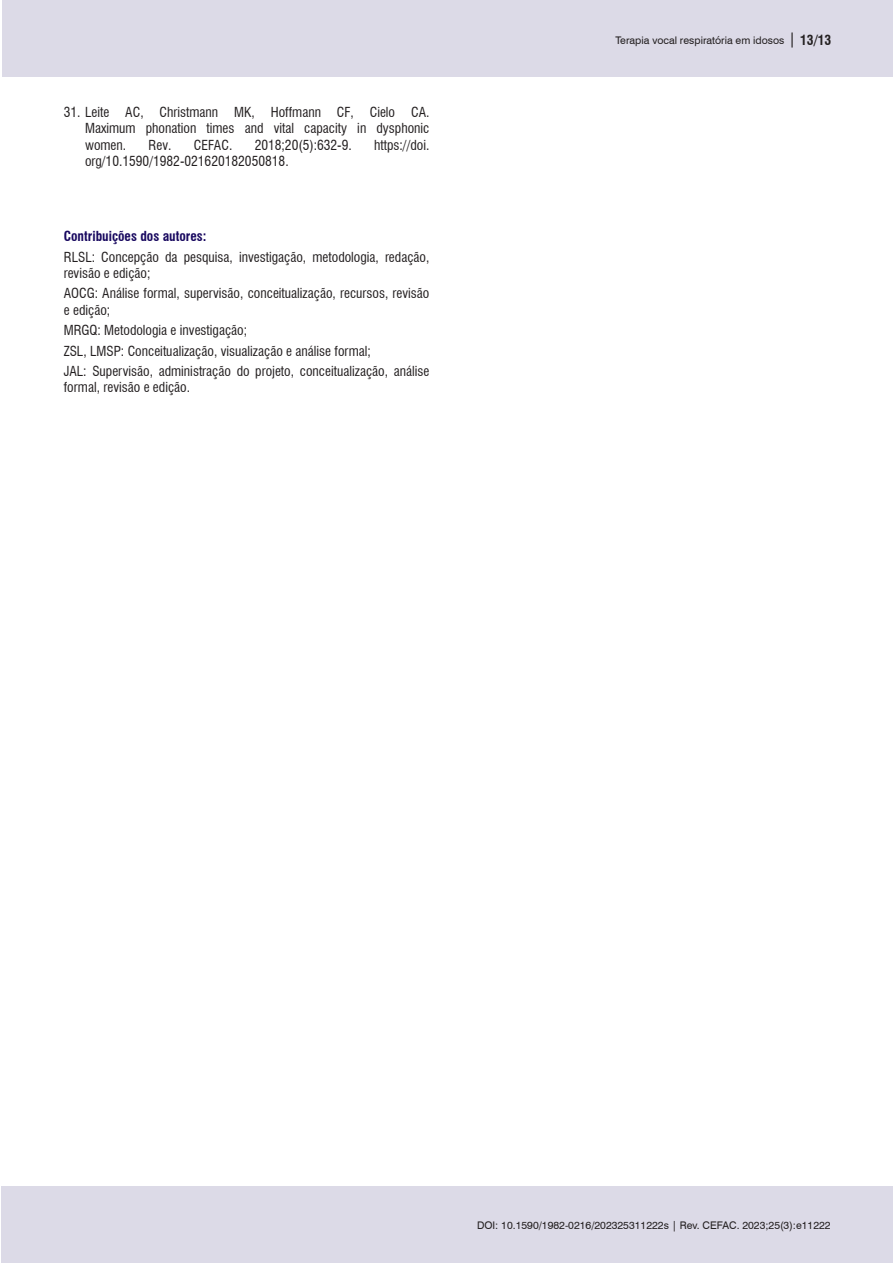
<style>
.page{position:relative;width:893px;height:1263px;background:#fff}
.page>*{position:absolute;margin:0;border:0;box-sizing:border-box;transform-origin:0 0}
.Contibuição_autor{font:condensed 13.5px/16.2px "Swiss 721 BT";color:#231f20}
.Contibuição_autor_titulo{font:700 condensed 13.5px "Swiss 721 BT";color:#18085f}
.t1{font:10.5px "Swiss 721 BT";color:#231f20}
.s1{font-size:15px}
.s2{font-weight:700;font-stretch:condensed;font-size:13.5px}
</style>
<div class="page">
<div style="left:1px;top:1186px;width:892px;height:77px;background:#dcdae7"></div>
<div style="left:2px;top:0;width:891px;height:77px;background:#dcdae7"></div>
<p class="Contibuição_autor" style="left:85px;top:103px;width:346px;text-align:justify;text-indent:-21px">31. Leite AC, Christmann MK, Hoffmann CF, Cielo CA.<br>Maximum phonation times and vital capacity in dysphonic women.</p>
<p class="Contibuição_autor" style="left:149px;top:137px;width:24px">Rev.</p>
<p class="Contibuição_autor" style="left:194px;top:137px;width:40px">CEFAC.</p>
<p class="Contibuição_autor" style="left:255px;top:137px;width:99px">2018;20(5):632-9.</p>
<p class="Contibuição_autor" style="left:374px;top:137px;width:57px">https://doi.</p>
<p class="Contibuição_autor" style="left:85px;top:153px;width:205px">org/10.1590/1982-021620182050818.</p>
<p class="Contibuição_autor_titulo" style="left:64px;top:228px;width:144px">Contribuições dos autores:</p>
<p class="Contibuição_autor" style="left:64px;top:249px;width:367px">RLSL: Concepção da pesquisa, investigação, metodologia, redação, revisão e edição;</p>
<p class="Contibuição_autor" style="left:64px;top:285px;width:367px">AOCG: Análise formal, supervisão, conceitualização, recursos, revisão e edição;</p>
<p class="Contibuição_autor" style="left:64px;top:322px;width:185px">MRGQ: Metodologia e investigação;</p>
<p class="Contibuição_autor" style="left:64px;top:342px;width:309px">ZSL, LMSP: Conceitualização, visualização e análise formal;</p>
<p class="Contibuição_autor" style="left:64px;top:363px;width:367px">JAL: Supervisão, administração do projeto, conceitualização, análise formal, revisão e edição.</p>
<p class="t1" style="left:615px;top:33px;width:217px">Terapia vocal respiratória em idosos <span class="s1">|</span> <span class="s2">13/13</span></p>
<p class="t1" style="left:477px;top:1218px;width:355px">DOI: 10.1590/1982-0216/202325311222s | Rev. CEFAC. 2023;25(3):e11222</p>
</div>
